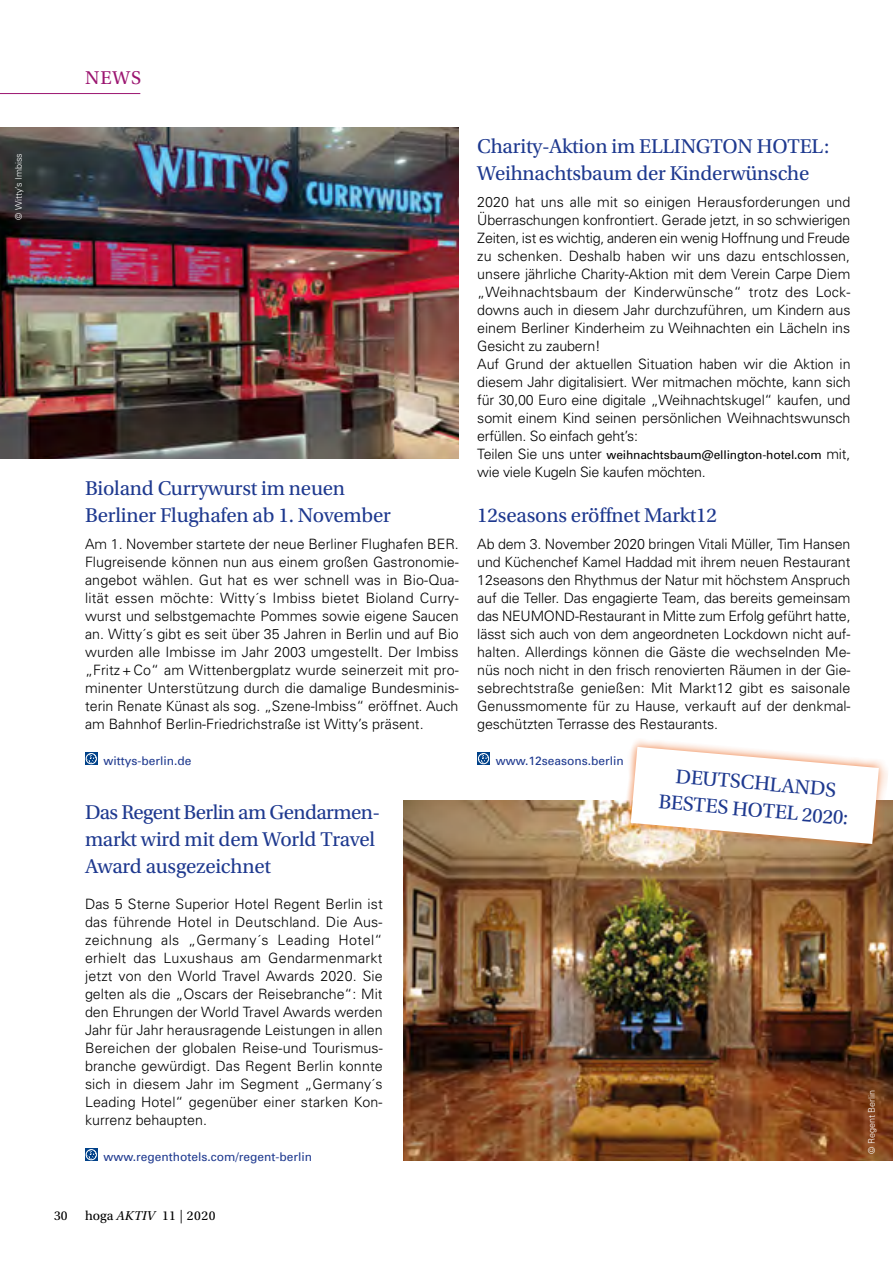
<style>
.page{position:relative;width:893px;height:1263px;background:#fff}
.page>*{position:absolute;margin:0;border:0;box-sizing:border-box;transform-origin:0 0}
.t1{font:21px/27px "Utopia Std";letter-spacing:-.01em;color:#1e398f}
.t2{font:19.5px "Utopia Std";color:#9b1570}
.t3{font:300 14.25px/18px "Univers";letter-spacing:-.01em;color:#000;text-align:justify}
.t4{font:13.5px "Utopia Std";letter-spacing:.04em;color:#000}
.t5{font:13.5px "Utopia Std";letter-spacing:.02em;color:#000}
.t6{font:12px "Univers";color:#1e398f}
.t7{font:12px "Univers";letter-spacing:-.01em;color:#000}
.t8{font:300 9px "Univers";color:#fff}
.s1{font-weight:300;font-size:14.25px}
.s2{font-style:italic}
.s3{font-family:"Formata";font-weight:300}
</style>
<div class="page">
<hr style="left:0;top:93px;width:140px;height:1px;background:#9b1570">
<svg style="left:85px;top:752px;width:12px;height:13px"></svg>
<svg style="left:86px;top:753px;width:10px;height:11px"></svg>
<div style="left:86px;top:753px;width:10px;height:11px;border:1px solid #fff;border-radius:50%"></div>
<svg style="left:85px;top:1148px;width:12px;height:13px"></svg>
<svg style="left:86px;top:1149px;width:10px;height:11px"></svg>
<div style="left:86px;top:1149px;width:10px;height:11px;border:1px solid #fff;border-radius:50%"></div>
<img style="left:404px;top:801px;width:489px;height:360px">
<img style="left:0;top:128px;width:458px;height:331px">
<svg style="left:620px;top:740px;width:269px;height:114px"></svg>
<div style="left:477px;top:752px;width:13px;height:13px;background:#004189"></div>
<svg style="left:478px;top:753px;width:11px;height:11px"></svg>
<div style="left:478px;top:753px;width:11px;height:11px;border:1px solid #fff;border-radius:50%"></div>
<p class="t8" style="left:13px;top:220px;width:68px;rotate:-90deg">© Witty’s Imbiss</p>
<h2 class="t2" style="left:85px;top:68px;width:58px">NEWS</h2>
<h1 class="t1" style="left:85px;top:475px;width:307px">Bioland Currywurst im neuen<br>Berliner Flughafen ab 1. November</h1>
<p class="t3" style="left:85px;top:534px;width:375px">Am 1. November startete der neue Berliner Flughafen BER.<br>Flugreisende können nun aus einem großen Gastronomie&shy;angebot wählen. Gut hat es wer schnell was in Bio-Qua&shy;lität essen möchte: Witty´s Imbiss bietet Bioland Curry&shy;wurst und selbstgemachte Pommes sowie eigene Saucen an. Witty´s gibt es seit über 35 Jahren in Berlin und auf Bio wurden alle Imbisse im Jahr 2003 umgestellt. Der Imbiss „Fritz+Co“ am Wittenbergplatz wurde seinerzeit mit pro&shy;minenter Unterstützung durch die damalige Bundesminis&shy;terin Renate Künast als sog. „Szene-Imbiss“ eröffnet. Auch am Bahnhof Berlin-Friedrichstraße ist Witty’s präsent.</p>
<p class="t6" style="left:103px;top:753px;width:90px">wittys-berlin.de</p>
<h1 class="t1" style="left:85px;top:799px;width:294px;text-align:justify">Das Regent Berlin am Gendarmen&shy;markt wird mit dem World Travel Award ausgezeichnet</h1>
<p class="t3" style="left:85px;top:894px;width:299px">Das 5 Sterne Superior Hotel Regent Berlin ist das führende Hotel in Deutschland. Die Aus&shy;zeichnung als „Germany´s Leading Hotel“ erhielt das Luxushaus am Gendarmenmarkt jetzt von den World Travel Awards 2020. Sie gelten als die „Oscars der Reisebranche“: Mit den Ehrungen der World Travel Awards werden Jahr für Jahr herausragende Leistungen in allen Bereichen der globalen Reise-und Tourismus&shy;branche gewürdigt. Das Regent Berlin konnte sich in diesem Jahr im Segment „Germany´s Leading Hotel“ gegenüber einer starken Kon&shy;kurrenz behaupten.</p>
<p class="t6" style="left:103px;top:1149px;width:210px">www.regenthotels.com/regent-berlin</p>
<h1 class="t1" style="left:477px;top:133px;width:354px">Charity-Aktion im ELLINGTON HOTEL:<br>Weihnachtsbaum der Kinderwünsche</h1>
<p class="t3" style="left:477px;top:192px;width:375px;text-align:left">2020 hat uns alle mit so einigen Herausforderungen und Überraschungen konfrontiert. Gerade jetzt, in so schwierigen Zeiten, ist es wichtig, anderen ein wenig Hoffnung und Freude zu schenken. Deshalb haben wir uns dazu entschlossen, unsere jährliche Charity-Aktion mit dem Verein Carpe Diem „Weihnachtsbaum der Kinderwünsche“ trotz des Lock&shy;downs auch in diesem Jahr durchzuführen, um Kindern aus einem Berliner Kinderheim zu Weihnachten ein Lächeln ins Gesicht zu zaubern!<br>Auf Grund der aktuellen Situation haben wir die Aktion in diesem Jahr digitalisiert. Wer mitmachen möchte, kann sich für 30,00 Euro eine digitale „Weihnachtskugel“ kaufen, und somit einem Kind seinen persönlichen Weihnachtswunsch erfüllen. So einfach geht’s:</p>
<p class="t7" style="left:477px;top:447px;width:375px"><span class="s1">Teilen Sie uns unter</span> weihnachtsbaum@ellington-hotel.com <span class="s1">mit,</span></p>
<p class="t3" style="left:477px;top:462px;width:230px">wie viele Kugeln Sie kaufen möchten.</p>
<h1 class="t1" style="left:477px;top:502px;width:241px">12seasons eröffnet Markt12</h1>
<p class="t3" style="left:477px;top:534px;width:375px">Ab dem 3. November 2020 bringen Vitali Müller, Tim Hansen und Küchenchef Kamel Haddad mit ihrem neuen Restaurant 12seasons den Rhythmus der Natur mit höchstem Anspruch auf die Teller. Das engagierte Team, das bereits gemeinsam das NEUMOND-Restaurant in Mitte zum Erfolg geführt hatte, lässt sich auch von dem angeordneten Lockdown nicht auf&shy;halten. Allerdings können die Gäste die wechselnden Me&shy;nüs noch nicht in den frisch renovierten Räumen in der Gie&shy;sebrechtstraße genießen: Mit Markt12 gibt es saisonale Genussmomente für zu Hause, verkauft auf der denkmal&shy;geschützten Terrasse des Restaurants.</p>
<p class="t6" style="left:496px;top:753px;width:130px">www.12seasons.berlin</p>
<h1 class="t1" style="left:662px;top:761px;width:192px;text-align:center;rotate:5deg">DEUTSCHLANDS<br>BESTES HOTEL 2020:</h1>
<p class="t8" style="left:866px;top:1154px;width:66px;rotate:-90deg">© Regent Berlin</p>
<p class="t5" style="left:54px;top:1208px;width:15px">30</p>
<p class="t4" style="left:85px;top:1208px;width:132px">hoga <span class="s2">AKTIV</span> 11 <span class="s3">|</span> 2020</p>
</div>
